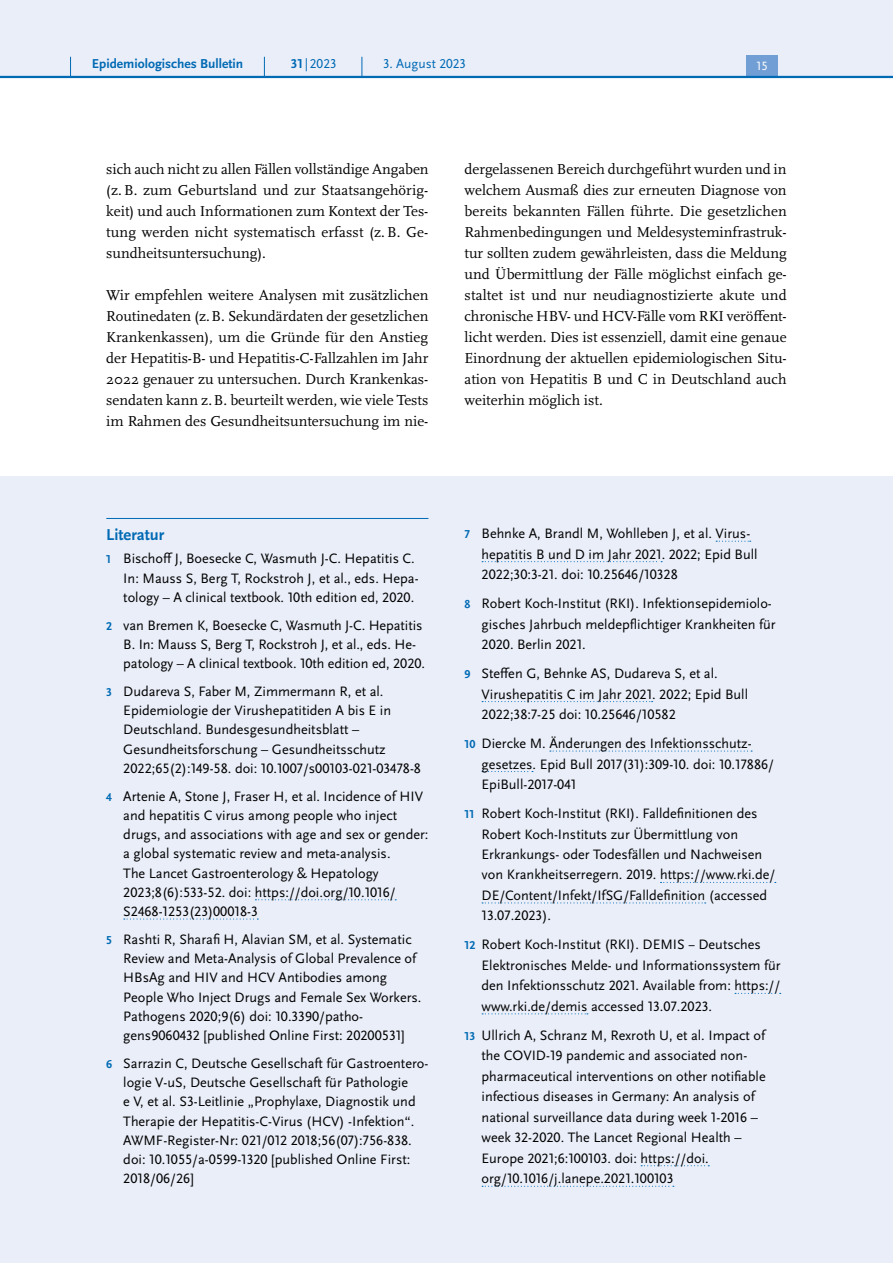
<style>
.page{position:relative;width:893px;height:1263px;background:#fff}
.page>*{position:absolute;margin:0;border:0;box-sizing:border-box;transform-origin:0 0}
.H4_-_Anhang_allerers{font:700 16.5px "Scala Sans Pro";color:#006ab4}
.P_-_Fließtext{font:15px/21px "Scala Pro";color:#000;text-align:justify}
.t1{font:14.25px/19.2px "Scala Sans Pro";color:#000}
.t2{font:700 13.5px "Scala Sans Pro";color:#006ab4}
.t3{font:13.5px "Scala Sans Pro";color:#006ab4}
.t4{font:12.45px "Scala Sans Pro";color:#fff}
.s1{font-weight:700}
.s2{font-weight:700;font-size:12px;color:#006ab4}
</style>
<div class="page">
<div style="left:0;top:476px;width:893px;height:787px;background:#eaeef9"></div>
<hr style="left:106px;top:518px;width:322px;height:1px;background:#006ab4">
<svg style="left:255px;top:899px;width:141px;height:1px"></svg>
<svg style="left:124px;top:918px;width:134px;height:1px"></svg>
<svg style="left:716px;top:541px;width:35px;height:1px"></svg>
<svg style="left:482px;top:561px;width:180px;height:1px"></svg>
<svg style="left:482px;top:701px;width:171px;height:1px"></svg>
<svg style="left:550px;top:750px;width:202px;height:1px"></svg>
<svg style="left:482px;top:771px;width:51px;height:1px"></svg>
<svg style="left:661px;top:882px;width:115px;height:1px"></svg>
<svg style="left:482px;top:902px;width:224px;height:1px"></svg>
<svg style="left:735px;top:993px;width:46px;height:1px"></svg>
<svg style="left:482px;top:1013px;width:106px;height:1px"></svg>
<svg style="left:641px;top:1165px;width:68px;height:1px"></svg>
<svg style="left:482px;top:1186px;width:192px;height:1px"></svg>
<div style="left:0;top:0;width:893px;height:77px;background:#eaeef9"></div>
<div style="left:746px;top:55px;width:32px;height:21px;background:#719ed4"></div>
<hr style="left:0;top:76px;width:893px;height:2px;background:#006ab4">
<svg style="left:70px;top:57px;width:1px;height:19px"></svg>
<svg style="left:264px;top:57px;width:1px;height:19px"></svg>
<svg style="left:362px;top:57px;width:1px;height:19px"></svg>
<p class="t2" style="left:92px;top:55px;width:153px">Epidemiologisches Bulletin</p>
<p class="t3" style="left:291px;top:55px;width:47px"><span class="s1">31</span> | 2023</p>
<p class="t3" style="left:383px;top:55px;width:84px">3. August 2023</p>
<p class="t4" style="left:757px;top:59px;width:13px">15</p>
<p class="P_-_Fließtext" style="left:106px;top:158px;width:324px">sich auch nicht zu allen Fällen vollständige Angaben (z.B. zum Geburtsland und zur Staatsangehörig&shy;keit) und auch Informationen zum Kontext der Tes&shy;tung werden nicht systematisch erfasst (z.B. Ge&shy;sundheitsuntersuchung).</p>
<p class="P_-_Fließtext" style="left:106px;top:284px;width:324px">Wir empfehlen weitere Analysen mit zusätzlichen Routinedaten (z.B. Sekundärdaten der gesetzlichen Krankenkassen), um die Gründe für den Anstieg der Hepatitis-B- und Hepatitis-C-Fallzahlen im Jahr 2022 genauer zu untersuchen. Durch Krankenkas&shy;sendaten kann z.B. beurteilt werden, wie viele Tests im Rahmen des Gesundheitsuntersuchung im nie-</p>
<p class="P_-_Fließtext" style="left:465px;top:158px;width:324px">dergelassenen Bereich durchgeführt wurden und in welchem Ausmaß dies zur erneuten Diagnose von bereits bekannten Fällen führte. Die gesetzlichen Rahmenbedingungen und Meldesysteminfrastruk&shy;tur sollten zudem gewährleisten, dass die Meldung und Übermittlung der Fälle möglichst einfach ge&shy;staltet ist und nur neudiagnostizierte akute und chronische HBV- und HCV-Fälle vom RKI veröffent&shy;licht werden. Dies ist essenziell, damit eine genaue Einordnung der aktuellen epidemiologischen Situ&shy;ation von Hepatitis B und C in Deutschland auch weiterhin möglich ist.</p>
<h4 class="H4_-_Anhang_allerers" style="left:106px;top:525px;width:60px">Literatur</h4>
<p class="t1" style="left:123px;top:549px;width:297px;text-indent:-17px"><span class="s2">1</span> Bischoff J, Boesecke C, Wasmuth J-C. Hepatitis C.<br>In: Mauss S, Berg T, Rockstroh J, et al., eds. Hepa&shy;tology – A clinical textbook. 10th edition ed, 2020.</p>
<p class="t1" style="left:123px;top:615px;width:303px;text-indent:-17px"><span class="s2">2</span> van Bremen K, Boesecke C, Wasmuth J-C. Hepatitis<br>B. In: Mauss S, Berg T, Rockstroh J, et al., eds. He&shy;patology – A clinical textbook. 10th edition ed, 2020.</p>
<p class="t1" style="left:123px;top:681px;width:299px;text-indent:-17px"><span class="s2">3</span> Dudareva S, Faber M, Zimmermann R, et al.<br>Epidemiologie der Virushepatitiden A bis E in Deutschland. Bundesgesundheitsblatt – Gesundheitsforschung – Gesundheitsschutz 2022;65(2):149-58. doi: 10.1007/s00103-021-03478-8</p>
<p class="t1" style="left:123px;top:786px;width:307px;text-indent:-17px"><span class="s2">4</span> Artenie A, Stone J, Fraser H, et al. Incidence of HIV and hepatitis C virus among people who inject drugs, and associations with age and sex or gender: a global systematic review and meta-analysis.<br>The Lancet Gastroenterology &amp; Hepatology 2023;8(6):533-52. doi: https://doi.org/10.1016/ S2468-1253(23)00018-3</p>
<p class="t1" style="left:123px;top:929px;width:300px;text-indent:-17px"><span class="s2">5</span> Rashti R, Sharafi H, Alavian SM, et al. Systematic Review and Meta-Analysis of Global Prevalence of HBsAg and HIV and HCV Antibodies among People Who Inject Drugs and Female Sex Workers.<br>Pathogens 2020;9(6) doi: 10.3390/patho&shy;gens9060432 [published Online First: 20200531]</p>
<p class="t1" style="left:123px;top:1053px;width:307px;text-indent:-17px"><span class="s2">6</span> Sarrazin C, Deutsche Gesellschaft für Gastroentero&shy;logie V-uS, Deutsche Gesellschaft für Pathologie<br>e V, et al. S3-Leitlinie „Prophylaxe, Diagnostik und Therapie der Hepatitis-C-Virus (HCV) -Infektion“.<br>AWMF-Register-Nr: 021/012 2018;56(07):756-838. doi: 10.1055/a-0599-1320 [published Online First:<br>2018/06/26]</p>
<p class="t1" style="left:482px;top:523px;width:277px;line-height:20.5px;text-indent:-17px"><span class="s2">7</span> Behnke A, Brandl M, Wohlleben J, et al. Virus&shy;hepatitis B und D im Jahr 2021. 2022; Epid Bull<br>2022;30:3-21. doi: 10.25646/10328</p>
<p class="t1" style="left:482px;top:593px;width:296px;line-height:20.5px;text-indent:-17px"><span class="s2">8</span> Robert Koch-Institut (RKI). Infektionsepidemiolo&shy;gisches Jahrbuch meldepflichtiger Krankheiten für<br>2020. Berlin 2021.</p>
<p class="t1" style="left:482px;top:663px;width:268px;line-height:20.5px;text-indent:-17px"><span class="s2">9</span> Steffen G, Behnke AS, Dudareva S, et al.<br>Virushepatitis C im Jahr 2021. 2022; Epid Bull<br>2022;38:7-25 doi: 10.25646/10582</p>
<p class="t1" style="left:482px;top:733px;width:294px;line-height:20.5px;text-indent:-17px"><span class="s2">10</span> Diercke M. Änderungen des Infektionsschutz&shy;gesetzes. Epid Bull 2017(31):309-10. doi: 10.17886/<br>EpiBull-2017-041</p>
<p class="t1" style="left:482px;top:803px;width:295px;line-height:20.5px;text-indent:-17px"><span class="s2">11</span> Robert Koch-Institut (RKI). Falldefinitionen des Robert Koch-Instituts zur Übermittlung von Erkrankungs- oder Todesfällen und Nachweisen von Krankheitserregern. 2019. https://www.rki.de/ DE/Content/Infekt/IfSG/Falldefinition (accessed 13.07.2023).</p>
<p class="t1" style="left:482px;top:934px;width:301px;line-height:20.5px;text-indent:-17px"><span class="s2">12</span> Robert Koch-Institut (RKI). DEMIS − Deutsches Elektronisches Melde- und Informationssystem für den Infektionsschutz 2021. Available from: https:// www.rki.de/demis accessed 13.07.2023.</p>
<p class="t1" style="left:482px;top:1025px;width:286px;line-height:20.5px;text-indent:-17px"><span class="s2">13</span> Ullrich A, Schranz M, Rexroth U, et al. Impact of the COVID-19 pandemic and associated non&shy;pharmaceutical interventions on other notifiable infectious diseases in Germany: An analysis of national surveillance data during week 1-2016 – week 32-2020. The Lancet Regional Health – Europe 2021;6:100103. doi: https://doi. org/10.1016/j.lanepe.2021.100103</p>
</div>
